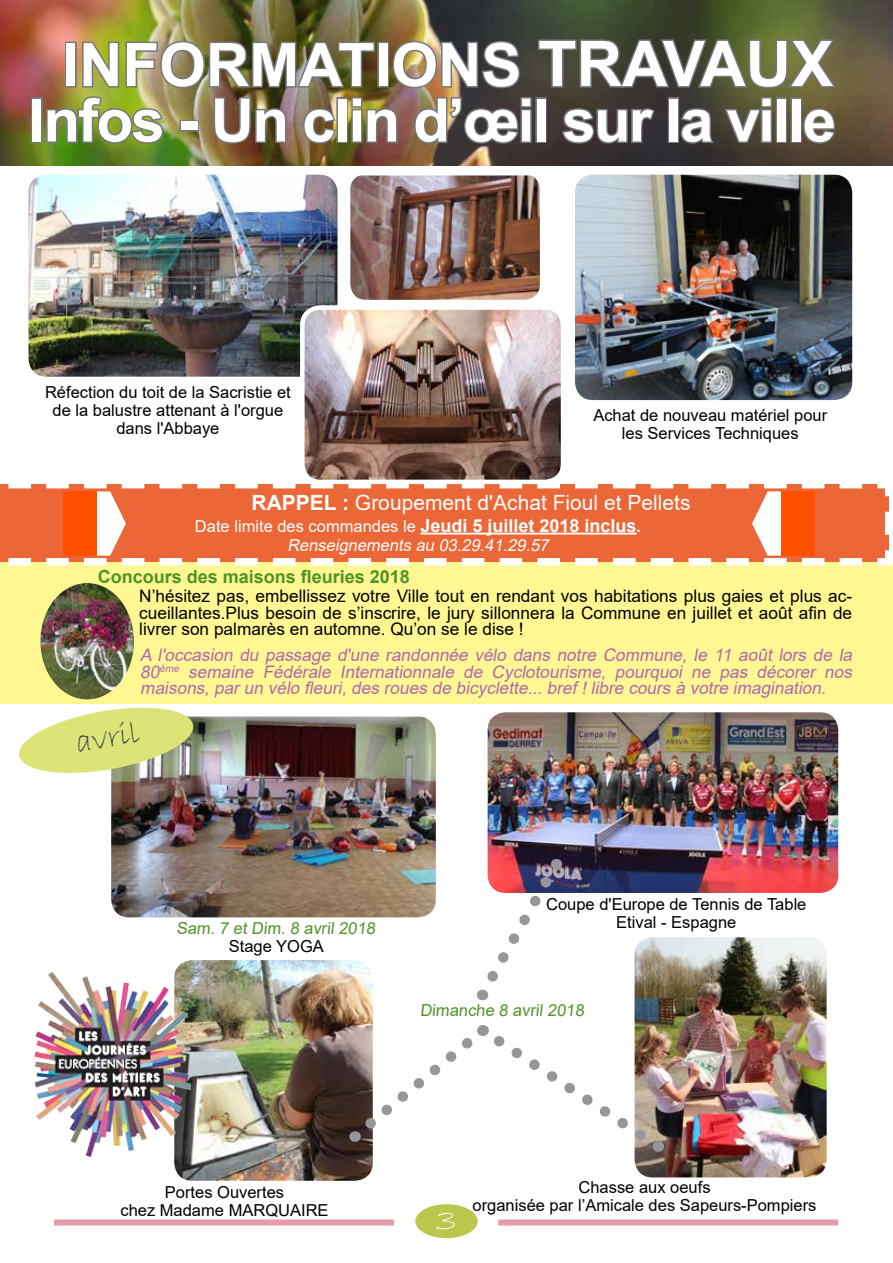
<style>
.page{position:relative;width:893px;height:1263px;background:#fff}
.page>*{position:absolute;margin:0;border:0;box-sizing:border-box;transform-origin:0 0}
.t1{font:700 60px "Arial";letter-spacing:-.03em;color:#fff}
.t2{font:700 60px "Arial";color:#fff}
.t3{font:36px "Bradley Hand ITC";color:#fff}
.t4{font:33px "Bradley Hand ITC";color:#324355}
.t5{font:21px "Arial";color:#fff}
.t6{font:700 18px "Arial";color:#4f9328}
.t7{font:italic 17.25px/16.5px "Arial";color:#ae69ae;text-align:justify}
.t8{font:17.25px/16.5px "Arial";color:#000;text-align:justify}
.t9{font:16.5px/18px "Arial";color:#000;text-align:center}
.t10{font:italic 16.5px/19.8px "Arial";color:#fff;text-align:center}
.t11{font:16.5px "Arial";color:#4f9328}
.s1{font-size:63px}
.s2{font-weight:700}
.s3{font-style:normal}
.s4{font-weight:700;font-style:normal;font-size:18px}
.s5{font-weight:700;font-style:normal}
</style>
<div class="page">
<img style="left:0;top:0;width:893px;height:165px">
<div style="left:415px;top:1204px;width:63px;height:34px;background:#b9c74c;border-radius:50%"></div>
<div style="left:54px;top:1219px;width:340px;height:6px;background:#e49caa"></div>
<div style="left:498px;top:1219px;width:340px;height:6px;background:#e49caa"></div>
<div style="left:0;top:562px;width:893px;height:142px;background:#fff791"></div>
<svg style="left:0;top:484px;width:893px;height:82px"></svg>
<svg style="left:1px;top:484px;width:869px;height:82px;background:#ee7e52"></svg>
<div style="left:63px;top:491px;width:33px;height:65px;background:#ff5000"></div>
<img style="left:111px;top:716px;width:325px;height:201px">
<svg style="left:19px;top:707px;width:177px;height:70px"></svg>
<img style="left:635px;top:937px;width:192px;height:240px">
<img style="left:174px;top:960px;width:199px;height:221px">
<img style="left:34px;top:971px;width:157px;height:185px">
<img style="left:488px;top:712px;width:350px;height:181px">
<img style="left:29px;top:175px;width:309px;height:202px">
<img style="left:302px;top:307px;width:258px;height:172px">
<div style="left:300px;top:305px;width:265px;height:179px;border:4px solid #fff;border-radius:18px"></div>
<img style="left:351px;top:175px;width:188px;height:124px">
<div style="left:346px;top:170px;width:198px;height:134px;border:4px solid #fff;border-radius:18px"></div>
<svg style="left:478px;top:859px;width:87px;height:141px"></svg>
<svg style="left:355px;top:1021px;width:304px;height:131px"></svg>
<div style="left:31px;top:97px;width:12px;height:46px;border:3px solid #76787c"></div>
<img style="left:45px;top:28px;width:794px;height:118px">
<img style="left:575px;top:175px;width:277px;height:225px">
<img style="left:40px;top:583px;width:94px;height:116px">
<h1 class="t2" style="left:63px;top:23px;width:772px">INFORMATIONS <span class="s1">TRAVAUX</span></h1>
<h1 class="t1" style="left:29px;top:78px;width:809px">Infos - Un clin d’œil sur la ville</h1>
<p class="t9" style="left:45px;top:383px;width:247px">Réfection du toit de la Sacristie et de la balustre attenant à l'orgue dans l'Abbaye</p>
<p class="t9" style="left:593px;top:406px;width:235px">Achat de nouveau matériel pour les Services Techniques</p>
<p class="t5" style="left:252px;top:488px;width:440px"><span class="s2">RAPPEL :</span> Groupement d'Achat Fioul et Pellets</p>
<p class="t10" style="left:195px;top:516px;width:448px"><span class="s3">Date limite des commandes le</span> <span class="s4">Jeudi 5 juillet 2018 inclus</span><span class="s5">.<br></span>Renseignements au 03.29.41.29.57</p>
<p class="t6" style="left:98px;top:564px;width:314px">Concours des maisons fleuries 2018</p>
<p class="t8" style="left:139px;top:588px;width:714px">N’hésitez pas, embellissez votre Ville tout en rendant vos habitations plus gaies et plus ac&shy;cueillantes.Plus besoin de s’inscrire, le jury sillonnera la Commune en juillet et août afin de livrer son palmarès en automne. Qu’on se le dise !</p>
<p class="t7" style="left:140px;top:647px;width:717px">A l'occasion du passage d'une randonnée vélo dans notre Commune, le 11 août lors de la 80<sup>ème</sup> semaine Fédérale Internationnale de Cyclotourisme, pourquoi ne pas décorer nos maisons,parun vélo fleuri,des roues de bicyclette...bref!libre cours à votre imagination.</p>
<h3 class="t4" style="left:72px;top:722px;width:66px;rotate:-10deg">avril</h3>
<p class="t11" style="left:176px;top:916px;width:203px">Sam. 7 et Dim. 8 avril 2018</p>
<p class="t9" style="left:229px;top:937px;width:97px">Stage YOGA</p>
<p class="t9" style="left:546px;top:895px;width:262px">Coupe d'Europe de Tennis de Table<br>Etival - Espagne</p>
<p class="t11" style="left:420px;top:999px;width:168px">Dimanche 8 avril 2018</p>
<p class="t9" style="left:120px;top:1183px;width:210px">Portes Ouvertes<br>chez Madame MARQUAIRE</p>
<h2 class="t3" style="left:437px;top:1196px;width:22px">3</h2>
<p class="t9" style="left:473px;top:1178px;width:345px">Chasse aux oeufs<br>organisée par l’Amicale des Sapeurs-Pompiers</p>
</div>
